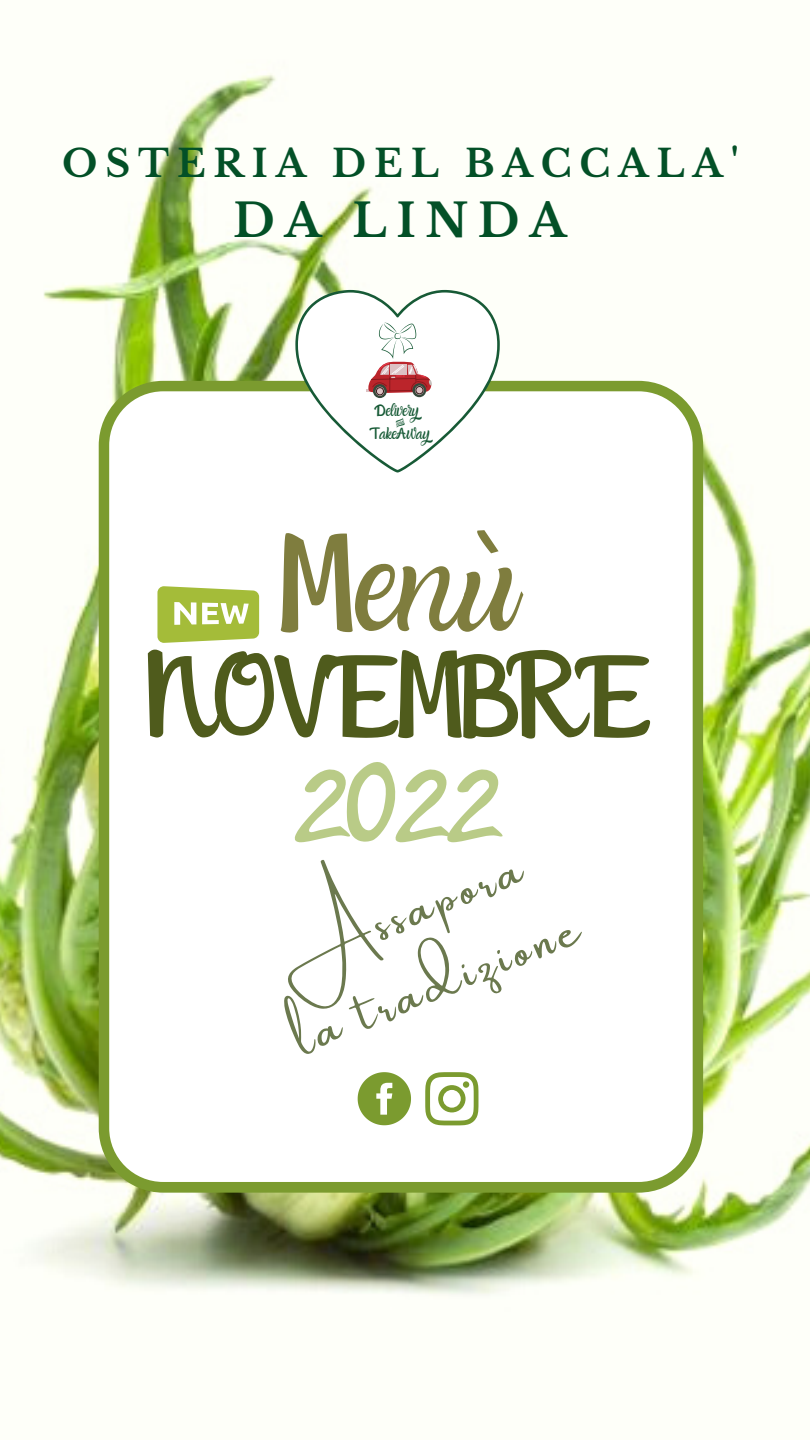
<style>
.page{position:relative;width:810px;height:1440px;background:#fff}
.page>*{position:absolute;margin:0;border:0;box-sizing:border-box;transform-origin:0 0}
.t1{font:99.4px "Amazone";color:#7f7d3e}
.t2{font:88px "Amazone";color:#4f5b1c}
.t3{font:88px "Amazone";color:#b9cb87}
.t4{font:48.9px/77.6px "Amsterdam One";color:#6b794e;text-align:center}
.t5{font:700 45.5px "Libre Baskerville";letter-spacing:.21em;color:#035027}
.t6{font:700 37.5px "Libre Baskerville";letter-spacing:.21em;color:#035027}
.t7{font:12px/12.5px "Amazone";color:#175a36;text-align:center}
</style>
<div class="page">
<img style="left:0;top:73px;width:810px;height:1224px">
<svg style="left:99px;top:381px;width:604px;height:812px"></svg>
<svg style="left:358px;top:1072px;width:53px;height:53px"></svg>
<svg style="left:425px;top:1072px;width:53px;height:53px"></svg>
<svg style="left:157px;top:586px;width:102px;height:57px"></svg>
<svg style="left:293px;top:289px;width:209px;height:184px"></svg>
<p class="t6" style="left:62px;top:141px;width:678px">OSTERIA DEL BACCALA'</p>
<p class="t5" style="left:233px;top:193px;width:335px">DA LINDA</p>
<p class="t7" style="left:377px;top:406px;width:44px">Delivery &amp;</p>
<p class="t7" style="left:371px;top:428px;width:60px">TakeAway</p>
<h1 class="t1" style="left:280px;top:539px;width:237px">Menù</h1>
<h2 class="t2" style="left:146px;top:655px;width:504px">NOVEMBRE</h2>
<h2 class="t3" style="left:295px;top:759px;width:206px">2022</h2>
<p class="t4" style="left:253px;top:934px;width:306px;rotate:-22deg">Assapora la tradizione</p>
</div>
